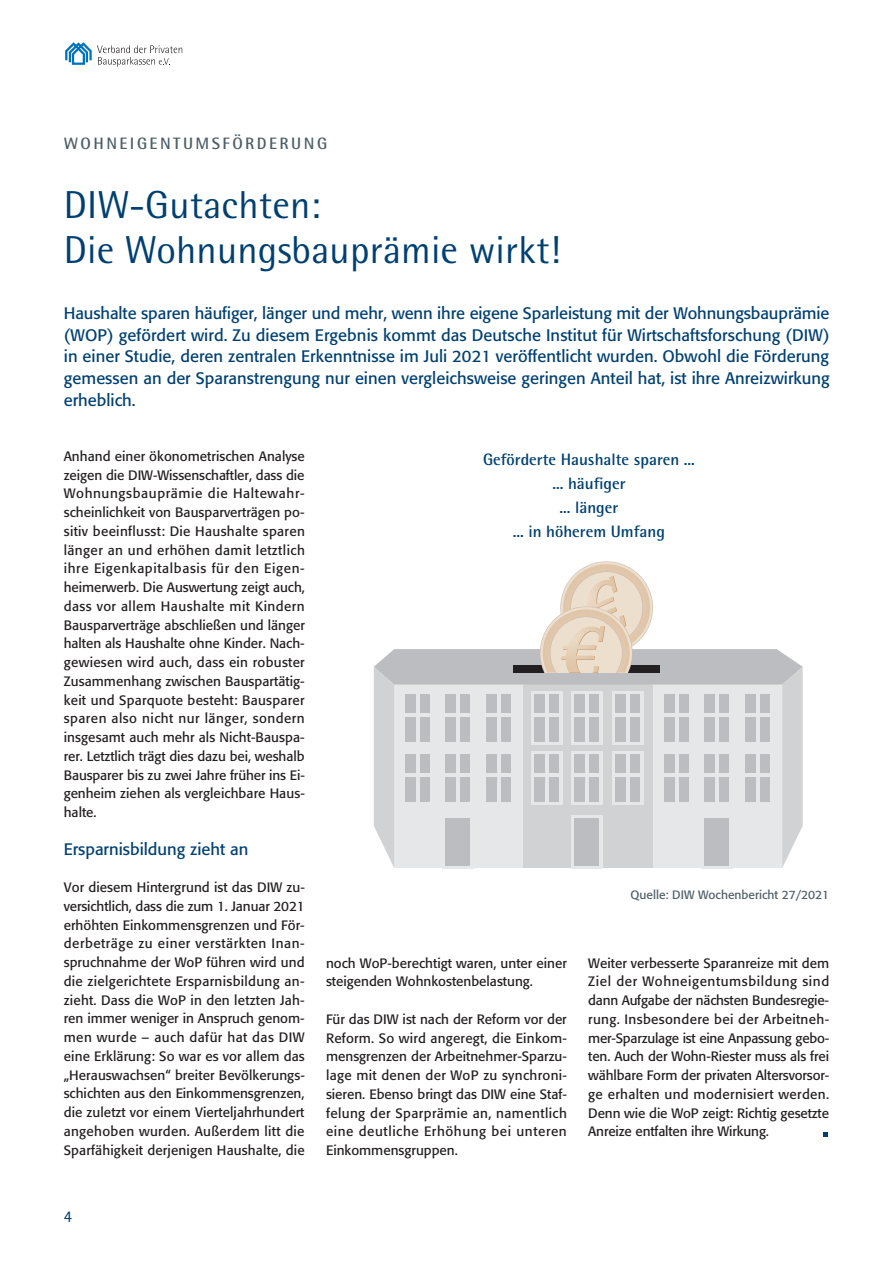
<style>
.page{position:relative;width:893px;height:1263px;background:#fff}
.page>*{position:absolute;margin:0;border:0;box-sizing:border-box;transform-origin:0 0}
.t1{font:39px/45px "Rotis Semi Sans";letter-spacing:.005em;color:#004071}
.t2{font:16.5px/21.8px "Formata";letter-spacing:.005em;color:#004071;text-align:justify}
.t3{font:700 16.5px/24px "Rotis Semi Sans";color:#004071;text-align:center}
.t4{font:700 16.5px "Rotis Semi Sans";letter-spacing:.15em;color:#4d5e66}
.t5{font:16.5px "Rotis Semi Sans";color:#00386a}
.t6{font:13.5px/18.8px "Formata";color:#231f20;text-align:justify}
.t7{font:12px "Formata";color:#4d5e66}
</style>
<div class="page">
<svg style="left:65px;top:42px;width:117px;height:25px"></svg>
<svg style="left:823px;top:1132px;width:4px;height:4px"></svg>
<div style="left:442px;top:816px;width:31px;height:53px;background:#e6e7e9"></div>
<div style="left:571px;top:816px;width:32px;height:53px;background:#e6e7e9"></div>
<div style="left:701px;top:816px;width:31px;height:53px;background:#e6e7e9"></div>
<svg style="left:374px;top:561px;width:429px;height:307px"></svg>
<p class="t4" style="left:64px;top:133px;width:265px">WOHNEIGENTUMSFÖRDERUNG</p>
<h1 class="t1" style="left:64px;top:182px;width:498px">DIW-Gutachten:<br>Die Wohnungsbauprämie wirkt!</h1>
<p class="t2" style="left:64px;top:302px;width:767px">Haushalte sparen häufiger, länger und mehr, wenn ihre eigene Sparleistung mit der Wohnungsbauprämie (WOP) gefördert wird. Zu diesem Ergebnis kommt das Deutsche Institut für Wirtschaftsforschung (DIW) in einer Studie, deren zentralen Erkenntnisse im Juli 2021 veröffentlicht wurden. Obwohl die Förderung gemessen an der Sparanstrengung nur einen vergleichsweise geringen Anteil hat, ist ihre Anreizwirkung erheblich.</p>
<p class="t6" style="left:64px;top:447px;width:243px">Anhand einer ökonometrischen Analyse zeigen die DIW-Wissenschaftler, dass die Wohnungsbauprämie die Haltewahr&shy;scheinlichkeit von Bausparverträgen po&shy;sitiv beeinflusst: Die Haushalte sparen länger an und erhöhen damit letztlich ihre Eigenkapitalbasis für den Eigen&shy;heimerwerb. Die Auswertung zeigt auch, dass vor allem Haushalte mit Kindern Bausparverträge abschließen und länger halten als Haushalte ohne Kinder. Nach&shy;gewiesen wird auch, dass ein robuster Zusammenhang zwischen Bauspartätig&shy;keit und Sparquote besteht: Bausparer sparen also nicht nur länger, sondern insgesamt auch mehr als Nicht-Bauspa&shy;rer. Letztlich trägt dies dazu bei, weshalb Bausparer bis zu zwei Jahre früher ins Ei&shy;genheim ziehen als vergleichbare Haus&shy;halte.</p>
<p class="t2" style="left:64px;top:838px;width:186px">Ersparnisbildung zieht an</p>
<p class="t6" style="left:64px;top:878px;width:243px">Vor diesem Hintergrund ist das DIW zu&shy;versichtlich, dass die zum 1. Januar 2021 erhöhten Einkommensgrenzen und För&shy;derbeträge zu einer verstärkten Inan&shy;spruchnahme der WoP führen wird und die zielgerichtete Ersparnisbildung an&shy;zieht. Dass die WoP in den letzten Jah&shy;ren immer weniger in Anspruch genom&shy;men wurde – auch dafür hat das DIW eine Erklärung: So war es vor allem das „Herauswachsen“ breiter Bevölkerungs&shy;schichten aus den Einkommensgrenzen, die zuletzt vor einem Vierteljahrhundert angehoben wurden. Außerdem litt die Sparfähigkeit derjenigen Haushalte, die</p>
<p class="t3" style="left:483px;top:447px;width:213px">Geförderte Haushalte sparen ... ... häufiger<br>... länger<br>... in höherem Umfang</p>
<p class="t7" style="left:630px;top:888px;width:200px">Quelle: DIW Wochenbericht 27/2021</p>
<p class="t6" style="left:326px;top:953px;width:242px">noch WoP-berechtigt waren, unter einer steigenden Wohnkostenbelastung.</p>
<p class="t6" style="left:326px;top:1010px;width:242px">Für das DIW ist nach der Reform vor der Reform. So wird angeregt, die Einkom&shy;mensgrenzen der Arbeitnehmer-Sparzu&shy;lage mit denen der WoP zu synchroni&shy;sieren. Ebenso bringt das DIW eine Staf&shy;felung der Sparprämie an, namentlich eine deutliche Erhöhung bei unteren Einkommensgruppen.</p>
<p class="t6" style="left:588px;top:953px;width:243px">Weiter verbesserte Sparanreize mit dem Ziel der Wohneigentumsbildung sind dann Aufgabe der nächsten Bundesregie&shy;rung. Insbesondere bei der Arbeitneh&shy;mer-Sparzulage ist eine Anpassung gebo&shy;ten. Auch der Wohn-Riester muss als frei wählbare Form der privaten Altersvorsor&shy;ge erhalten und modernisiert werden.<br>Denn wie die WoP zeigt: Richtig gesetzte Anreize entfalten ihre Wirkung.</p>
<p class="t5" style="left:64px;top:1207px;width:10px">4</p>
</div>
